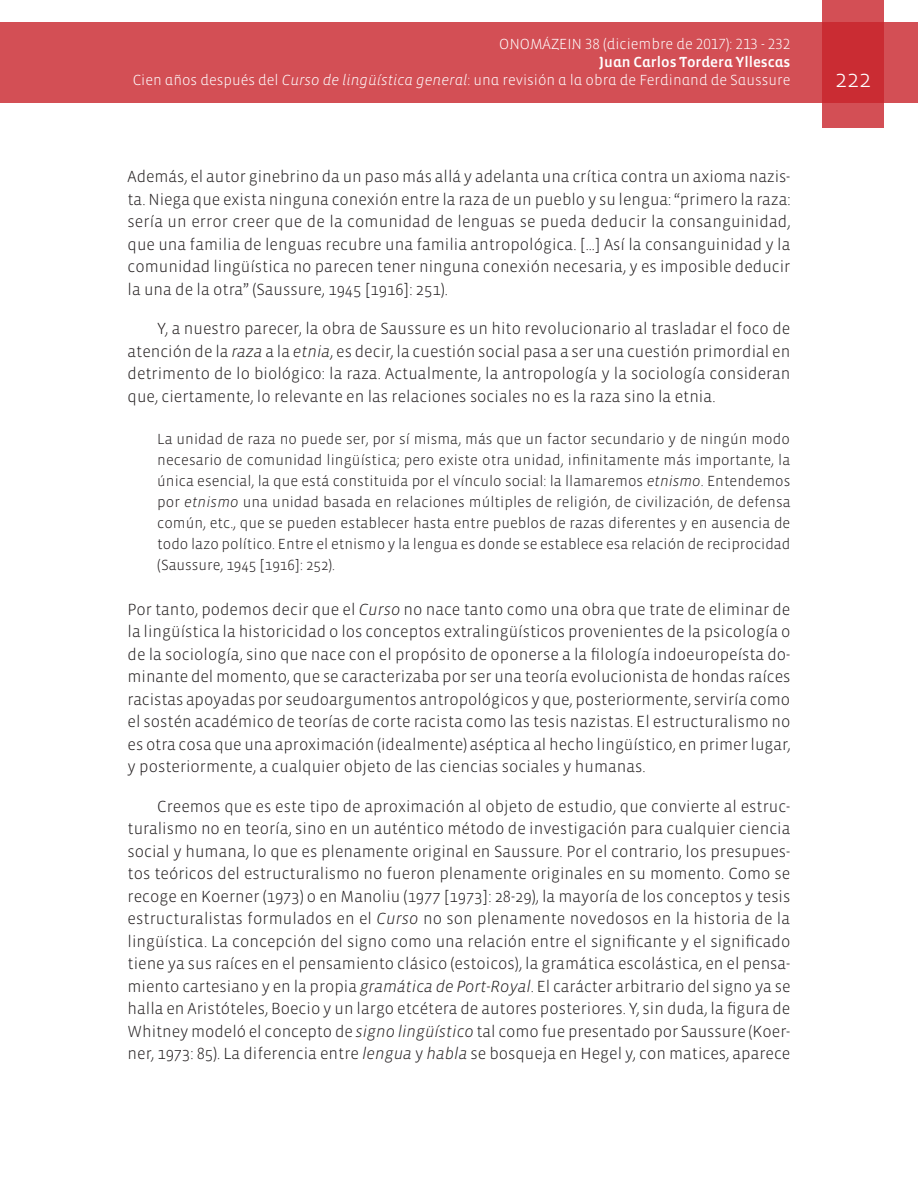
<style>
.page{position:relative;width:918px;height:1188px;background:#fff}
.page>*{position:absolute;margin:0;border:0;box-sizing:border-box;transform-origin:0 0}
.t1{font:300 24px "Vista Sans";color:#fff}
.Textos{font:300 16.5px/22.5px "Vista Sans";color:#231f20;text-align:justify}
.Texto_primero{font:300 16.5px/22.5px "Vista Sans";color:#231f20;text-align:justify}
.Citas{font:300 15px/21px "Vista Sans";color:#231f20;text-align:justify}
.t2{font:300 15px "Vista Sans Alt";color:#fff}
.t3{font:15px "Vista Sans Alt Med";color:#fff}
.s1{font-family:"Vista Sans Alt Light Ita";font-weight:400}
.s2{font-style:italic}
</style>
<div class="page">
<div style="left:0;top:23px;width:918px;height:80px;background:#d34f55"></div>
<svg style="left:822px;top:0;width:62px;height:128px;background:#cd383f"></svg>
<p class="t2" style="left:499px;top:37px;width:293px">ONOMÁZEIN 38 (diciembre de 2017): 213 - 232</p>
<p class="t3" style="left:599px;top:55px;width:193px">Juan Carlos Tordera Yllescas</p>
<p class="t2" style="left:133px;top:73px;width:659px">Cien años después del <span class="s1">Curso de lingüística general</span>: una revisión a la obra de Ferdinand de Saussure</p>
<h1 class="t1" style="left:835px;top:66px;width:37px">222</h1>
<p class="Texto_primero" style="left:128px;top:166px;width:664px">Además, el autor ginebrino da un paso más allá y adelanta una crítica contra un axioma nazis&shy;ta. Niega que exista ninguna conexión entre la raza de un pueblo y su lengua: “primero la raza: sería un error creer que de la comunidad de lenguas se pueda deducir la consanguinidad, que una familia de lenguas recubre una familia antropológica. […] Así la consanguinidad y la comunidad lingüística no parecen tener ninguna conexión necesaria, y es imposible deducir la una de la otra” (Saussure, 1945 [1916]: 251).</p>
<p class="Textos" style="left:128px;top:318px;width:664px;text-indent:30px">Y, a nuestro parecer, la obra de Saussure es un hito revolucionario al trasladar el foco de atención de la <span class="s2">raza</span> a la <span class="s2">etnia</span>, es decir, la cuestión social pasa a ser una cuestión primordial en detrimento de lo biológico: la raza. Actualmente, la antropología y la sociología consideran que, ciertamente, lo relevante en las relaciones sociales no es la raza sino la etnia.</p>
<p class="Citas" style="left:157px;top:429px;width:635px">La unidad de raza no puede ser, por sí misma, más que un factor secundario y de ningún modo necesario de comunidad lingüística; pero existe otra unidad, infinitamente más importante, la única esencial, la que está constituida por el vínculo social: la llamaremos <span class="s2">etnismo</span>. Entendemos por <span class="s2">etnismo</span> una unidad basada en relaciones múltiples de religión, de civilización, de defensa común, etc., que se pueden establecer hasta entre pueblos de razas diferentes y en ausencia de todo lazo político. Entre el etnismo y la lengua es donde se establece esa relación de reciprocidad (Saussure, 1945 [1916]: 252).</p>
<p class="Texto_primero" style="left:128px;top:598px;width:665px">Por tanto, podemos decir que el <span class="s2">Curso</span> no nace tanto como una obra que trate de eliminar de la lingüística la historicidad o los conceptos extralingüísticos provenientes de la psicología o de la sociología, sino que nace con el propósito de oponerse a la filología indoeuropeísta do&shy;minante del momento, que se caracterizaba por ser una teoría evolucionista de hondas raíces racistas apoyadas por seudoargumentos antropológicos y que, posteriormente, serviría como el sostén académico de teorías de corte racista como las tesis nazistas. El estructuralismo no es otra cosa que una aproximación (idealmente) aséptica al hecho lingüístico, en primer lugar, y posteriormente, a cualquier objeto de las ciencias sociales y humanas.</p>
<p class="Textos" style="left:128px;top:795px;width:665px;text-indent:30px">Creemos que es este tipo de aproximación al objeto de estudio, que convierte al estruc&shy;turalismo no en teoría, sino en un auténtico método de investigación para cualquier ciencia social y humana, lo que es plenamente original en Saussure. Por el contrario, los presupues&shy;tos teóricos del estructuralismo no fueron plenamente originales en su momento. Como se recoge en Koerner (1973) o en Manoliu (1977 [1973]: 28-29), la mayoría de los conceptos y tesis estructuralistas formulados en el <span class="s2">Curso</span> no son plenamente novedosos en la historia de la lingüística. La concepción del signo como una relación entre el significante y el significado tiene ya sus raíces en el pensamiento clásico (estoicos), la gramática escolástica, en el pensa&shy;miento cartesiano y en la propia <span class="s2">gramática de Port-Royal</span>. El carácter arbitrario del signo ya se halla en Aristóteles, Boecio y un largo etcétera de autores posteriores. Y, sin duda, la figura de Whitney modeló el concepto de <span class="s2">signo lingüístico</span> tal como fue presentado por Saussure (Koer&shy;ner, 1973: 85). La diferencia entre <span class="s2">lengua</span> y <span class="s2">habla</span> se bosqueja en Hegel y, con matices, aparece</p>
</div>
